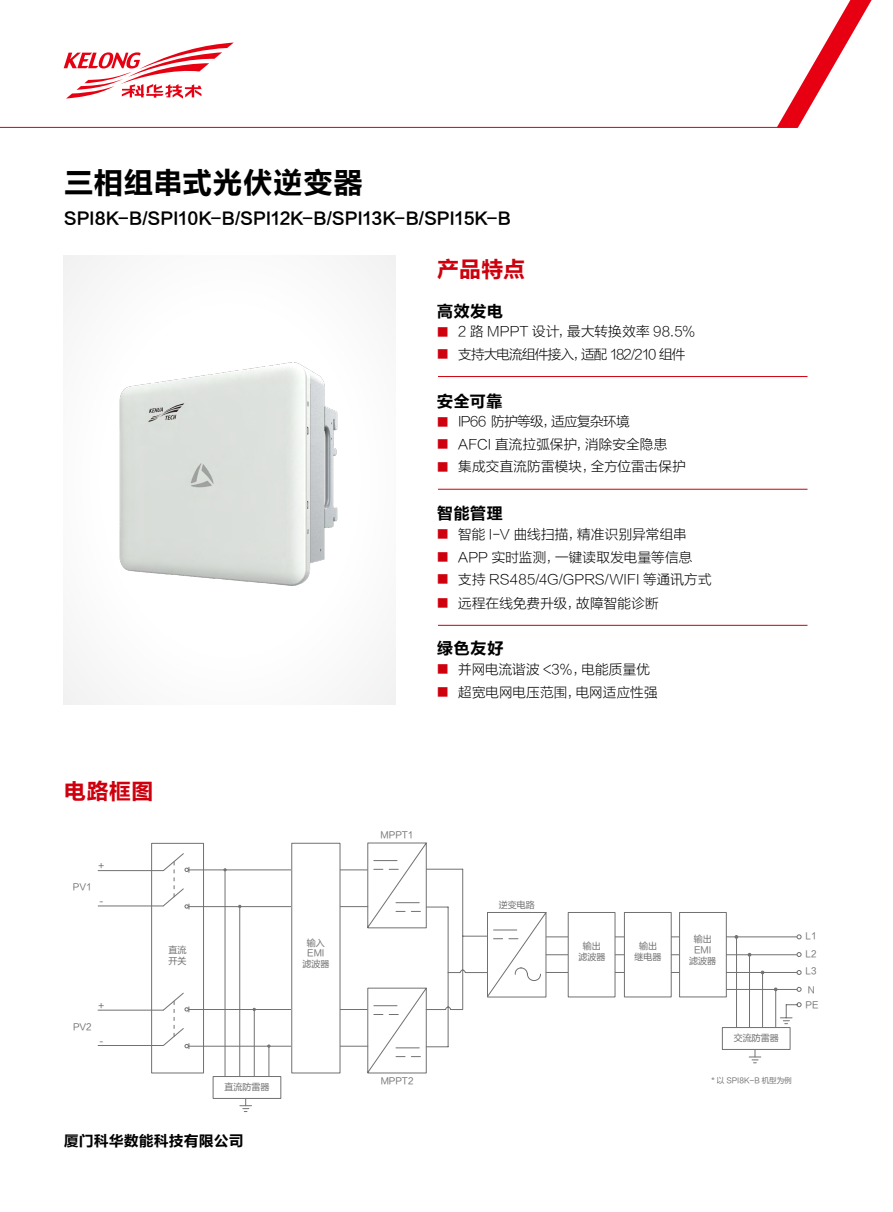
<style>
.page{position:relative;width:893px;height:1212px;background:#fff}
.page>*{position:absolute;margin:0;border:0;box-sizing:border-box;transform-origin:0 0}
.t1{font:30px "FZLTCHK GBK1 0";color:#000}
.t2{font:22.5px "FZLTCHK GBK1 0";letter-spacing:-.005em;color:#cf000e}
.t3{font:16.5px "FZLTCHK GBK1 0";color:#000}
.t4{font:15px "FZLTCHK GBK1 0";color:#000}
.t5{font:13.5px "FZLTXHJW GB1 0";letter-spacing:.01em;color:#000}
.t6{font:13.5px "FZLTXHJW GB1 0";letter-spacing:-.065em;color:#000}
.t7{font:13.5px "FZLTXHJW GB1 0";letter-spacing:-.04em;color:#000}
.t8{font:10.2px "Microsoft Ya Hei";color:#737374}
.t9{font:9px/10.8px "FZLTH GB1 4";color:#727171;text-align:center}
.t10{font:7.5px "FZLTH GB1 4";color:#727171}
.s1{font-size:12px;color:#cf000e}
</style>
<div class="page">
<img style="left:119px;top:362px;width:219px;height:224px">
<hr style="left:546px;top:972px;width:251px;height:1px;background:#727171">
<hr style="left:546px;top:954px;width:251px;height:1px;background:#727171">
<hr style="left:438px;top:376px;width:369px;height:1px;background:#cf000e">
<hr style="left:438px;top:489px;width:369px;height:1px;background:#cf000e">
<hr style="left:438px;top:625px;width:369px;height:1px;background:#cf000e">
<hr style="left:0;top:127px;width:798px;height:1px;background:#cf000e">
<svg style="left:777px;top:0;width:95px;height:128px"></svg>
<svg style="left:64px;top:43px;width:169px;height:56px"></svg>
<div style="left:151px;top:843px;width:53px;height:230px;border:1px solid #727171"></div>
<hr style="left:546px;top:936px;width:251px;height:1px;background:#727171">
<div style="left:568px;top:912px;width:47px;height:85px;background:#fff"></div>
<div style="left:568px;top:912px;width:47px;height:85px;border:1px solid #727171"></div>
<hr style="left:187px;top:869px;width:180px;height:1px;background:#727171">
<hr style="left:187px;top:906px;width:181px;height:1px;background:#727171">
<svg style="left:749px;top:1050px;width:12px;height:13px"></svg>
<hr style="left:736px;top:937px;width:1px;height:90px;background:#727171">
<hr style="left:775px;top:990px;width:1px;height:37px;background:#727171">
<hr style="left:254px;top:1010px;width:1px;height:66px;background:#727171">
<hr style="left:239px;top:907px;width:1px;height:169px;background:#727171">
<hr style="left:98px;top:905px;width:65px;height:1px;background:#727171">
<hr style="left:187px;top:1009px;width:180px;height:1px;background:#727171">
<hr style="left:187px;top:1046px;width:181px;height:1px;background:#727171">
<svg style="left:240px;top:1099px;width:12px;height:13px"></svg>
<div style="left:213px;top:1076px;width:68px;height:23px;border:1px solid #727171"></div>
<hr style="left:225px;top:870px;width:1px;height:206px;background:#727171">
<svg style="left:267px;top:1044px;width:3px;height:32px"></svg>
<div style="left:292px;top:843px;width:48px;height:230px;background:#fff"></div>
<div style="left:291px;top:843px;width:49px;height:230px;border:1px solid #727171"></div>
<svg style="left:367px;top:842px;width:180px;height:231px"></svg>
<div style="left:624px;top:912px;width:47px;height:85px;background:#fff"></div>
<div style="left:624px;top:912px;width:47px;height:85px;border:1px solid #727171"></div>
<hr style="left:749px;top:956px;width:1px;height:71px;background:#727171">
<div style="left:722px;top:1027px;width:68px;height:23px;border:1px solid #727171"></div>
<hr style="left:762px;top:973px;width:1px;height:54px;background:#727171">
<svg style="left:679px;top:912px;width:123px;height:112px"></svg>
<hr style="left:98px;top:870px;width:65px;height:1px;background:#727171">
<svg style="left:162px;top:853px;width:28px;height:56px"></svg>
<svg style="left:162px;top:992px;width:28px;height:57px"></svg>
<hr style="left:98px;top:1045px;width:65px;height:1px;background:#727171">
<hr style="left:98px;top:1010px;width:65px;height:1px;background:#727171">
<h1 class="t1" style="left:64px;top:166px;width:301px">三相组串式光伏逆变器</h1>
<p class="t3" style="left:64px;top:209px;width:449px">SPI8K-B/SPI10K-B/SPI12K-B/SPI13K-B/SPI15K-B</p>
<h2 class="t2" style="left:437px;top:256px;width:90px">产品特点</h2>
<p class="t3" style="left:437px;top:302px;width:68px">高效发电</p>
<p class="t5" style="left:437px;top:324px;width:260px"><span class="s1">■</span> 2 路 MPPT 设计，最大转换效率 98.5%</p>
<p class="t6" style="left:437px;top:347px;width:250px"><span class="s1">■</span> 支持大电流组件接入，适配 182/210 组件</p>
<p class="t3" style="left:437px;top:392px;width:67px">安全可靠</p>
<p class="t7" style="left:437px;top:414px;width:194px"><span class="s1">■</span> IP66 防护等级，适应复杂环境</p>
<p class="t5" style="left:437px;top:437px;width:232px"><span class="s1">■</span> AFCI 直流拉弧保护，消除安全隐患</p>
<p class="t5" style="left:437px;top:459px;width:251px"><span class="s1">■</span> 集成交直流防雷模块，全方位雷击保护</p>
<p class="t3" style="left:437px;top:504px;width:68px">智能管理</p>
<p class="t5" style="left:437px;top:527px;width:251px"><span class="s1">■</span> 智能 I-V 曲线扫描，精准识别异常组串</p>
<p class="t5" style="left:437px;top:549px;width:257px"><span class="s1">■</span> APP 实时监测，一键读取发电量等信息</p>
<p class="t5" style="left:437px;top:572px;width:276px"><span class="s1">■</span> 支持 RS485/4G/GPRS/WIFI 等通讯方式</p>
<p class="t5" style="left:437px;top:596px;width:223px"><span class="s1">■</span> 远程在线免费升级，故障智能诊断</p>
<p class="t3" style="left:437px;top:639px;width:68px">绿色友好</p>
<p class="t5" style="left:437px;top:662px;width:214px"><span class="s1">■</span> 并网电流谐波 &lt;3%，电能质量优</p>
<p class="t5" style="left:437px;top:684px;width:222px"><span class="s1">■</span> 超宽电网电压范围，电网适应性强</p>
<h2 class="t2" style="left:64px;top:779px;width:92px">电路框图</h2>
<p class="t9" style="left:73px;top:882px;width:20px">PV1</p>
<p class="t8" style="left:98px;top:858px;width:9px">+</p>
<p class="t8" style="left:99px;top:895px;width:6px">-</p>
<p class="t8" style="left:97px;top:998px;width:9px">+</p>
<p class="t9" style="left:73px;top:1022px;width:20px">PV2</p>
<p class="t8" style="left:99px;top:1034px;width:6px">-</p>
<p class="t9" style="left:169px;top:944px;width:19px;text-align:left">直流开关</p>
<p class="t9" style="left:224px;top:1082px;width:46px">直流防雷器</p>
<p class="t4" style="left:64px;top:1132px;width:181px">厦门科华数能科技有限公司</p>
<p class="t9" style="left:302px;top:937px;width:28px">输入<br>EMI滤波器</p>
<p class="t9" style="left:381px;top:830px;width:34px">MPPT1</p>
<p class="t9" style="left:381px;top:1075px;width:34px">MPPT2</p>
<p class="t9" style="left:499px;top:899px;width:37px">逆变电路</p>
<p class="t9" style="left:578px;top:941px;width:28px">输出滤波器</p>
<p class="t9" style="left:634px;top:941px;width:28px">输出继电器</p>
<p class="t9" style="left:689px;top:934px;width:28px">输出<br>EMI滤波器</p>
<p class="t9" style="left:734px;top:1033px;width:47px">交流防雷器</p>
<p class="t10" style="left:712px;top:1076px;width:82px">* 以 SPI8K-B 机型为例</p>
<p class="t9" style="left:806px;top:927px;width:12px;line-height:17.9px;text-align:justify">L1<br>L2<br>L3</p>
<p class="t9" style="left:806px;top:1000px;width:15px">PE</p>
<p class="t9" style="left:808px;top:984px;width:9px">N</p>
</div>
